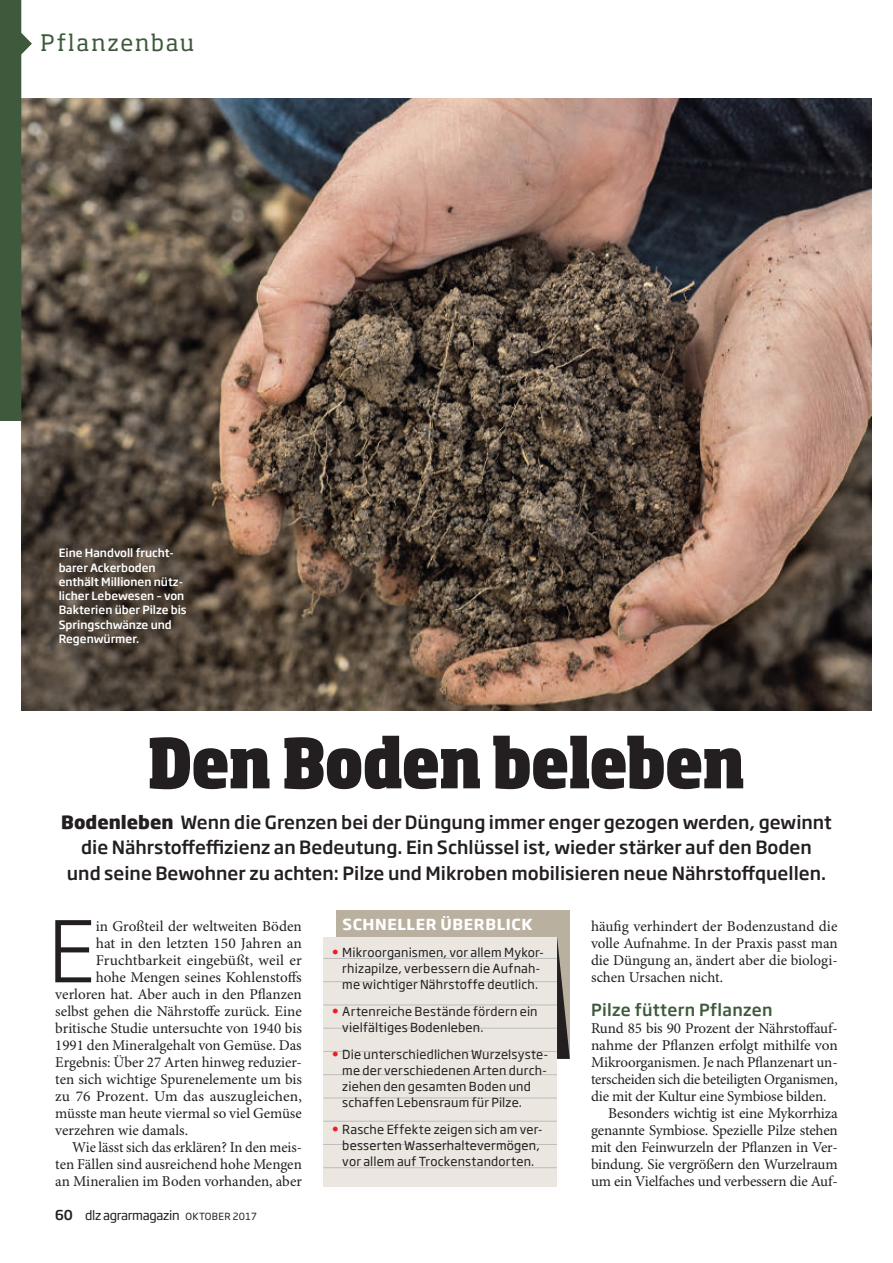
<style>
.page{position:relative;width:893px;height:1263px;background:#fff}
.page>*{position:absolute;margin:0;border:0;box-sizing:border-box;transform-origin:0 0}
.t1{font:300 83.7px "Soho Gothic Pro";color:#231f20}
.t2{font:800 condensed 67.5px "Soho Pro";letter-spacing:-.01em;color:#231f20}
.t3{font:22.5px "Soho Pro";letter-spacing:.075em;color:#3e593b}
.t4{font:500 18px/25.5px "Soho Gothic Pro";color:#231f20;text-align:center}
.t5{font:500 16.5px "Soho Gothic Pro";letter-spacing:.02em;color:#3e593b}
.t6{font:15px/17px "Minion Pro";letter-spacing:-.005em;color:#231f20;text-align:justify}
.t7{font:700 15px "Soho Gothic Pro";letter-spacing:.04em;color:#fff}
.t8{font:12.75px "Soho Gothic Pro";letter-spacing:-.025em;color:#231f20}
.t9{font:12.45px/16px "Soho Gothic Pro";letter-spacing:.015em;color:#231f20}
.t10{font:500 11.25px/14.2px "Soho Gothic Pro";color:#fff}
.s1{font-weight:800}
.s2{font-size:13.5px;color:#ee1d23}
.s3{font-weight:500;font-size:13.5px}
.s4{font-size:9.75px}
</style>
<div class="page">
<img style="left:21px;top:99px;width:851px;height:611px">
<div style="left:336px;top:910px;width:234px;height:149px;background:#b9b09f"></div>
<svg style="left:557px;top:937px;width:13px;height:122px"></svg>
<div style="left:323px;top:937px;width:234px;height:249px;background:#ebe6df"></div>
<hr style="left:323px;top:958px;width:234px;height:1px;background:#bcbdc0">
<hr style="left:323px;top:981px;width:234px;height:1px;background:#bcbdc0">
<hr style="left:323px;top:1005px;width:234px;height:1px;background:#bcbdc0">
<hr style="left:323px;top:1028px;width:234px;height:1px;background:#bcbdc0">
<hr style="left:323px;top:1051px;width:234px;height:1px;background:#bcbdc0">
<hr style="left:323px;top:1074px;width:234px;height:1px;background:#bcbdc0">
<hr style="left:323px;top:1098px;width:234px;height:1px;background:#bcbdc0">
<hr style="left:323px;top:1121px;width:234px;height:1px;background:#bcbdc0">
<hr style="left:323px;top:1144px;width:234px;height:1px;background:#bcbdc0">
<hr style="left:323px;top:1167px;width:234px;height:1px;background:#bcbdc0">
<svg style="left:0;top:0;width:32px;height:421px;background:#56654d"></svg>
<h3 class="t3" style="left:40px;top:31px;width:155px">Pflanzenbau</h3>
<p class="t10" style="left:59px;top:547px;width:129px">Eine Handvoll frucht&shy;barer Ackerboden enthält Millionen nütz&shy;licher Lebewesen – von<br>Bakterien über Pilze bis<br>Springschwänze und<br>Regenwürmer.</p>
<h2 class="t2" style="left:148px;top:726px;width:599px">Den Boden beleben</h2>
<p class="t4" style="left:61px;top:811px;width:772px"><span class="s1">Bodenleben</span> Wenn die Grenzen bei der Düngung immer enger gezogen werden, gewinnt die Nährstofeizienz an Bedeutung. Ein Schlüssel ist, wieder stärker auf den Boden<br>und seine Bewohner zu achten: Pilze und Mikroben mobilisieren neue Nährstofquellen.</p>
<p class="t7" style="left:342px;top:916px;width:192px">SCHNELLER ÜBERBLICK</p>
<p class="t9" style="left:332px;top:944px;width:214px;text-align:center"><span class="s2">•</span> Mikroorganismen, vor allem Mykor&shy;rhizapilze, verbessern die Aufnah&shy;me wichtiger Nährstoffe deutlich.</p>
<p class="t9" style="left:342px;top:1003px;width:197px;text-indent:-11px"><span class="s2">•</span> Artenreiche Bestände fördern ein vielfältiges Bodenleben.</p>
<p class="t9" style="left:342px;top:1046px;width:208px;text-indent:-11px"><span class="s2">•</span> Die unterschiedlichen Wurzelsyste&shy;me der verschiedenen Arten durch&shy;ziehen den gesamten Boden und schaffen Lebensraum für Pilze.</p>
<p class="t9" style="left:342px;top:1121px;width:202px;text-indent:-11px"><span class="s2">•</span> Rasche Effekte zeigen sich am ver&shy;besserten Wasserhaltevermögen, vor allem auf Trockenstandorten.</p>
<h1 class="t1" style="left:48px;top:904px;width:49px">E</h1>
<p class="t6" style="left:96px;top:919px;width:208px">in Großteil der weltweiten Böden</p>
<p class="t6" style="left:591px;top:919px;width:248px">häuig verhindert der Bodenzustand die volle Aufnahme. In der Praxis passt man die Düngung an, ändert aber die biologi&shy;schen Ursachen nicht.</p>
<p class="t5" style="left:591px;top:1003px;width:183px">Pilze füttern Pflanzen</p>
<p class="t6" style="left:591px;top:1021px;width:248px">Rund 85 bis 90 Prozent der Nährstofauf-</p>
<p class="t6" style="left:591px;top:1038px;width:248px">nahme der Planzen erfolgt mithilfe von</p>
<p class="t6" style="left:591px;top:1055px;width:248px">Mikroorganismen. Je nach Planzenart un-</p>
<p class="t6" style="left:591px;top:1072px;width:248px">terscheiden sich die beteiligten Organismen,</p>
<p class="t6" style="left:591px;top:1089px;width:237px">die mit der Kultur eine Symbiose bilden.</p>
<p class="t6" style="left:608px;top:1106px;width:231px">Besonders wichtig ist eine Mykorrhiza</p>
<p class="t6" style="left:591px;top:1123px;width:248px">genannte Symbiose. Spezielle Pilze stehen</p>
<p class="t6" style="left:591px;top:1140px;width:248px">mit den Feinwurzeln der Planzen in Ver-</p>
<p class="t6" style="left:591px;top:1157px;width:248px">bindung. Sie vergrößern den Wurzelraum</p>
<p class="t6" style="left:591px;top:1174px;width:248px">um ein Vielfaches und verbessern die Auf-</p>
<p class="t6" style="left:96px;top:936px;width:208px">hat in den letzten 150 Jahren an</p>
<p class="t6" style="left:96px;top:953px;width:208px">Fruchtbarkeit eingebüßt, weil er</p>
<p class="t6" style="left:96px;top:970px;width:208px">hohe Mengen seines Kohlenstofs</p>
<p class="t6" style="left:55px;top:987px;width:248px">verloren hat. Aber auch in den Planzen</p>
<p class="t6" style="left:55px;top:1004px;width:248px">selbst gehen die Nährstofe zurück. Eine</p>
<p class="t6" style="left:55px;top:1021px;width:248px">britische Studie untersuchte von 1940 bis</p>
<p class="t6" style="left:55px;top:1038px;width:248px">1991 den Mineralgehalt von Gemüse. Das</p>
<p class="t6" style="left:55px;top:1055px;width:248px">Ergebnis: Über 27 Arten hinweg reduzier-</p>
<p class="t6" style="left:55px;top:1072px;width:248px">ten sich wichtige Spurenelemente um bis</p>
<p class="t6" style="left:55px;top:1089px;width:248px">zu 76 Prozent. Um das auszugleichen,</p>
<p class="t6" style="left:55px;top:1106px;width:248px">müsste man heute viermal so viel Gemüse</p>
<p class="t6" style="left:55px;top:1123px;width:134px">verzehren wie damals.</p>
<p class="t6" style="left:72px;top:1140px;width:231px">Wie lässt sich das erklären? In den meis-</p>
<p class="t6" style="left:55px;top:1157px;width:248px">ten Fällen sind ausreichend hohe Mengen</p>
<p class="t6" style="left:55px;top:1174px;width:248px">an Mineralien im Boden vorhanden, aber</p>
<p class="t8" style="left:55px;top:1209px;width:203px"><span class="s3">60</span> dlz agrarmagazin <span class="s4">OkTOBER 2017</span></p>
</div>
